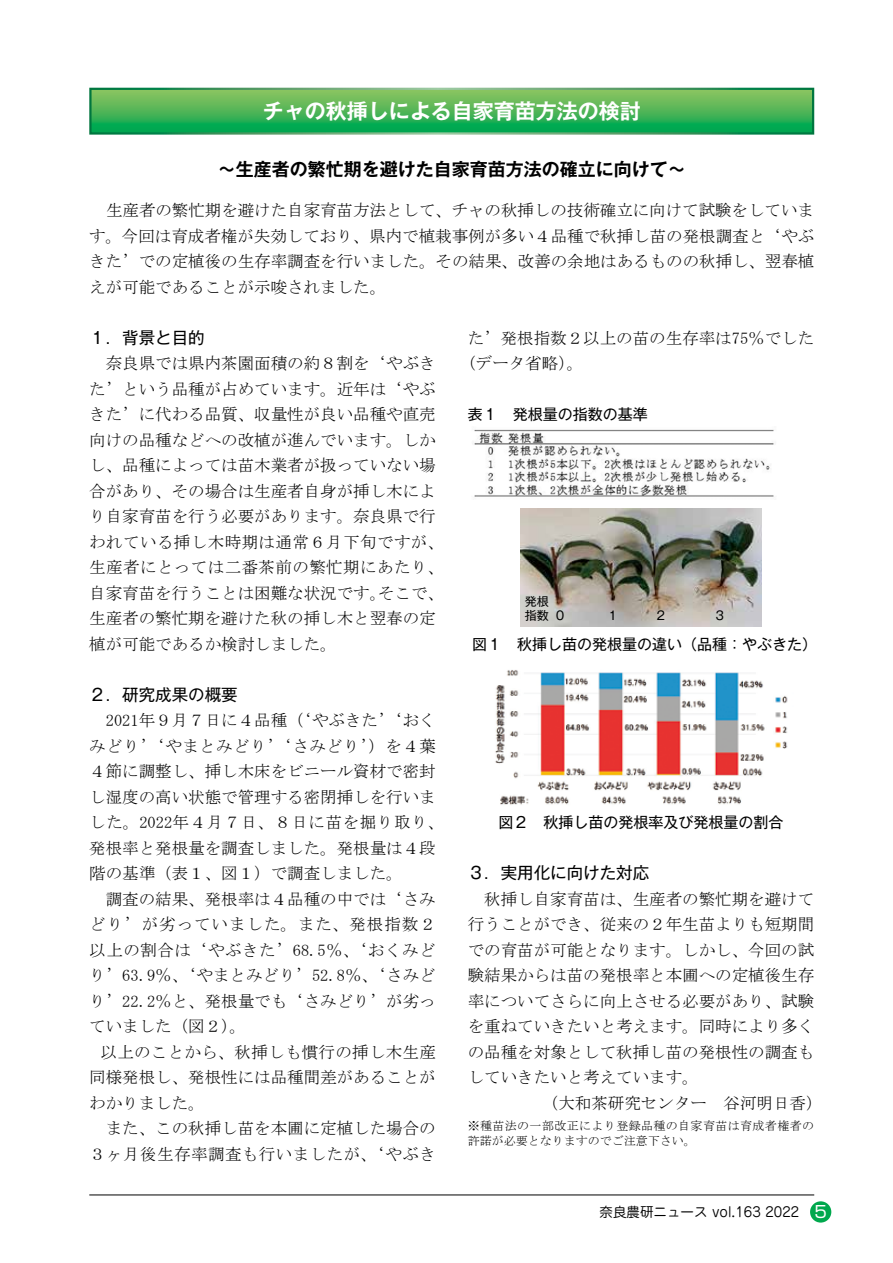
<style>
.page{position:relative;width:893px;height:1263px;background:#fff}
.page>*{position:absolute;margin:0;border:0;box-sizing:border-box;transform-origin:0 0}
.t1{font:700 21px "Gothic MB101 Pr 6 N De";color:#fff}
.t2{font:700 18px "Gothic MB101 Pr 6 N De";color:#000}
.t3{font:16.5px/25.5px "MS Mincho";color:#000}
.t4{font:16.5px "Gothic MB101 Pr 6 N";color:#000}
.t5{font:15px "Gothic MB101 Pr 6 N";color:#000}
.t6{font:13.5px "Jun 201 Pro";color:#000}
.t7{font:12px/15px "MS Mincho";letter-spacing:.03em;color:#000}
.t8{font:12px/13.5px "Gothic MB101 Pr 6 N";color:#000}
.s1{font-family:"Shin Go Pr 6 N";font-size:16.5px;color:#fff}
</style>
<div class="page">
<div style="left:810px;top:1201px;width:21px;height:21px;background:#00a84d;border-radius:50%"></div>
<hr style="left:89px;top:1195px;width:725px;height:1px;background:#000">
<img style="left:495px;top:670px;width:293px;height:135px">
<svg style="left:92px;top:91px;width:719px;height:41px;background:#46b457"></svg>
<img style="left:474px;top:429px;width:300px;height:68px">
<img style="left:520px;top:508px;width:241px;height:119px">
<p class="t1" style="left:263px;top:94px;width:380px">チャの秋挿しによる自家育苗方法の検討</p>
<p class="t2" style="left:218px;top:154px;width:470px">～生産者の繁忙期を避けた自家育苗方法の確立に向けて～</p>
<p class="t3" style="left:89px;top:197px;width:727px;text-align:justify">　生産者の繁忙期を避けた自家育苗方法として、チャの秋挿しの技術確立に向けて試験をしています。今回は育成者権が失効しており、県内で植栽事例が多い４品種で秋挿し苗の発根調査と‘やぶきた’での定植後の生存率調査を行いました。その結果、改善の余地はあるものの秋挿し、翌春植えが可能であることが示唆されました。</p>
<p class="t4" style="left:89px;top:324px;width:117px">１．背景と目的</p>
<p class="t3" style="left:89px;top:351px;width:356px">　奈良県では県内茶園面積の約８割を‘やぶきた’という品種が占めています。近年は‘やぶきた’に代わる品質、収量性が良い品種や直売向けの品種などへの改植が進んでいます。しかし、品種によっては苗木業者が扱っていない場合があり、その場合は生産者自身が挿し木により自家育苗を行う必要があります。奈良県で行われている挿し木時期は通常６月下旬ですが、生産者にとっては二番茶前の繁忙期にあたり、自家育苗を行うことは困難な状況です。そこで、生産者の繁忙期を避けた秋の挿し木と翌春の定植が可能であるか検討しました。</p>
<p class="t4" style="left:89px;top:681px;width:150px">２．研究成果の概要</p>
<p class="t3" style="left:89px;top:707px;width:356px">　2021年９月７日に４品種（‘やぶきた’‘おくみどり’‘やまとみどり’‘さみどり’）を４葉<br>４節に調整し、挿し木床をビニール資材で密封し湿度の高い状態で管理する密閉挿しを行いました。2022年４月７日、８日に苗を掘り取り、発根率と発根量を調査しました。発根量は４段階の基準（表１、図１）で調査しました。<br>　調査の結果、発根率は４品種の中では‘さみどり’が劣っていました。また、発根指数２以上の割合は‘やぶきた’68.5％、‘おくみどり’63.9％、‘やまとみどり’52.8％、‘さみどり’22.2％と、発根量でも‘さみどり’が劣っていました（図２）。</p>
<p class="t3" style="left:89px;top:1039px;width:348px;text-indent:11px">以上のことから、秋挿しも慣行の挿し木生産同様発根し、発根性には品種間差があることがわかりました。<br>　また、この秋挿し苗を本圃に定植した場合の<br>３ヶ月後生存率調査も行いましたが、‘やぶき</p>
<p class="t3" style="left:459px;top:325px;width:356px;text-indent:8px">た’発根指数２以上の苗の生存率は75％でした（データ省略）。</p>
<p class="t5" style="left:468px;top:402px;width:181px">表１　発根量の指数の基準</p>
<p class="t8" style="left:525px;top:594px;width:43px">発根<br>指数０</p>
<p class="t8" style="left:607px;top:608px;width:13px">１</p>
<p class="t8" style="left:655px;top:608px;width:13px">２</p>
<p class="t8" style="left:714px;top:608px;width:13px">３</p>
<p class="t5" style="left:472px;top:631px;width:346px">図１　秋挿し苗の発根量の違い（品種：やぶきた）</p>
<p class="t5" style="left:498px;top:810px;width:286px">図２　秋挿し苗の発根率及び発根量の割合</p>
<p class="t4" style="left:468px;top:859px;width:183px">３．実用化に向けた対応</p>
<p class="t3" style="left:468px;top:886px;width:348px">　秋挿し自家育苗は、生産者の繁忙期を避けて</p>
<p class="t3" style="left:468px;top:911px;width:348px">行うことができ、従来の２年生苗よりも短期間</p>
<p class="t3" style="left:468px;top:937px;width:348px">での育苗が可能となります。しかし、今回の試</p>
<p class="t3" style="left:468px;top:962px;width:348px">験結果からは苗の発根率と本圃への定植後生存</p>
<p class="t3" style="left:468px;top:988px;width:348px">率についてさらに向上させる必要があり、試験</p>
<p class="t3" style="left:468px;top:1013px;width:348px">を重ねていきたいと考えます。同時により多く</p>
<p class="t3" style="left:468px;top:1039px;width:348px">の品種を対象として秋挿し苗の発根性の調査も</p>
<p class="t3" style="left:468px;top:1064px;width:232px">していきたいと考えています。</p>
<p class="t3" style="left:542px;top:1090px;width:282px">（大和茶研究センター　谷河明日香）</p>
<p class="t7" style="left:468px;top:1118px;width:348px">※種苗法の一部改正により登録品種の自家育苗は育成者権者の許諾が必要となりますのでご注意下さい。</p>
<p class="t6" style="left:600px;top:1201px;width:229px">奈良農研ニュース vol.163 2022 <span class="s1">5</span></p>
</div>
